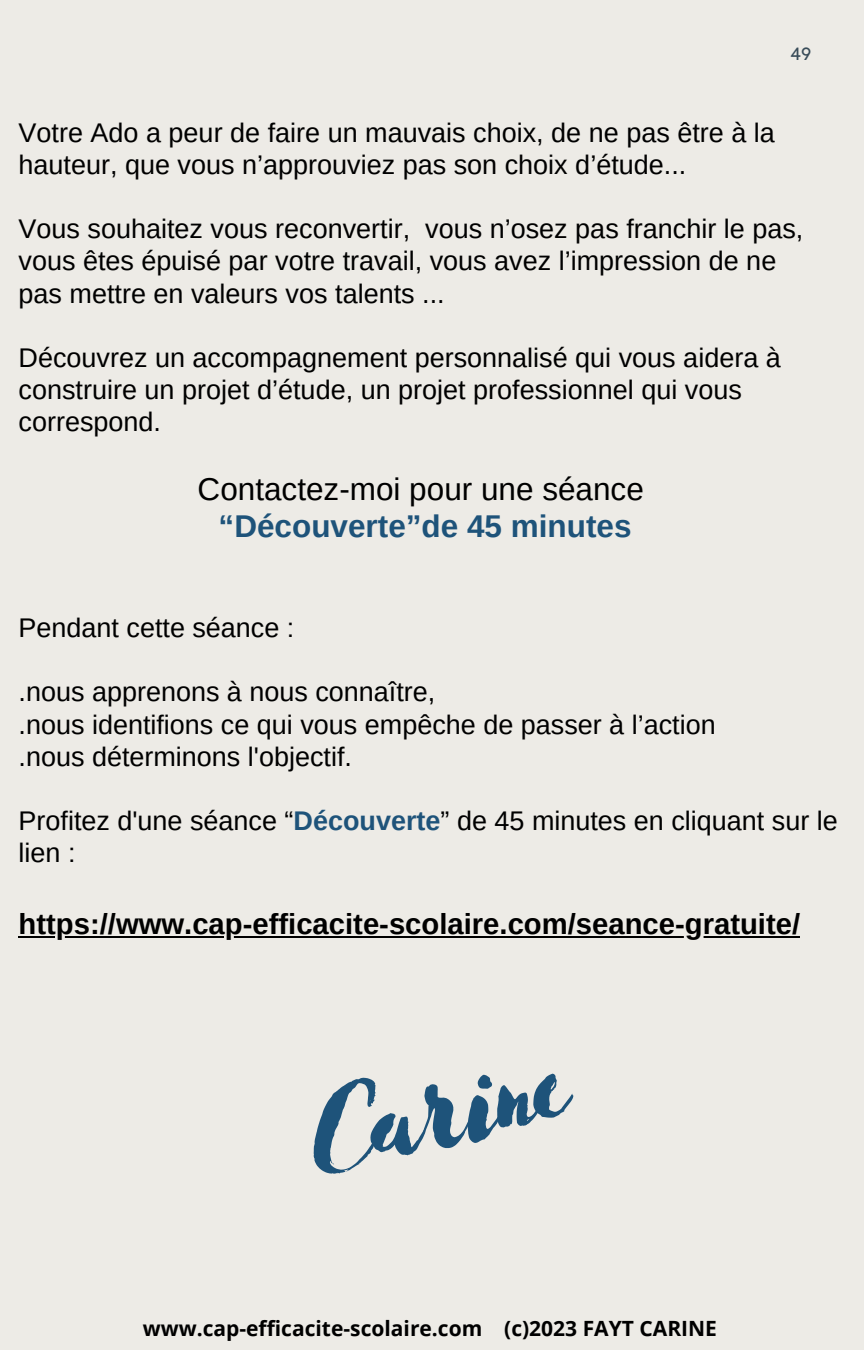
<style>
.page{position:relative;width:864px;height:1350px;background:#edebe6}
.page>*{position:absolute;margin:0;border:0;box-sizing:border-box;transform-origin:0 0}
.t1{font:132.75px "Advetime";color:#1e537a}
.t2{font:31.5px "Arimo";color:#000}
.t3{font:700 31.5px "Arimo";color:#1e537a}
.t4{font:700 29.25px "Arimo";color:#000}
.t5{font:27px/31.9px "Arimo";color:#000}
.t6{font:700 20.93px "Open Sans";color:#000}
.t7{font:500 18px "HK Grotesk";color:#394c59}
.s1{font-weight:700;color:#1e537a}
</style>
<div class="page">
<hr style="left:19px;top:936px;width:781px;height:1px;background:#000">
<p class="t7" style="left:791px;top:41px;width:22px">49</p>
<p class="t5" style="left:19px;top:117px;width:758px">Votre Ado a peur de faire un mauvais choix, de ne pas être à la hauteur, que vous n’approuviez pas son choix d’étude...</p>
<p class="t5" style="left:19px;top:213px;width:786px">Vous souhaitez vous reconvertir, vous n’osez pas franchir le pas, vous êtes épuisé par votre travail, vous avez l’impression de ne pas mettre en valeurs vos talents ...</p>
<p class="t5" style="left:19px;top:342px;width:764px">Découvrez un accompagnement personnalisé qui vous aidera à construire un projet d’étude, un projet professionnel qui vous correspond.</p>
<p class="t2" style="left:198px;top:469px;width:448px">Contactez-moi pour une séance</p>
<p class="t3" style="left:219px;top:505px;width:414px">“Découverte”de 45 minutes</p>
<p class="t5" style="left:19px;top:612px;width:277px">Pendant cette séance :</p>
<p class="t5" style="left:19px;top:676px;width:699px">.nous apprenons à nous connaître,<br>.nous identifions ce qui vous empêche de passer à l’action .nous déterminons l'objectif.</p>
<p class="t5" style="left:19px;top:805px;width:821px">Profitez d'une séance “<span class="s1">Découverte</span>” de 45 minutes en cliquant sur le lien :</p>
<p class="t4" style="left:19px;top:904px;width:783px">https://www.cap-efficacite-scolaire.com/seance-gratuite/</p>
<h1 class="t1" style="left:289px;top:1048px;width:260px;rotate:-13deg">Carine</h1>
<p class="t6" style="left:143px;top:1313px;width:576px">www.cap-efficacite-scolaire.com (c)2023 FAYT CARINE</p>
</div>
